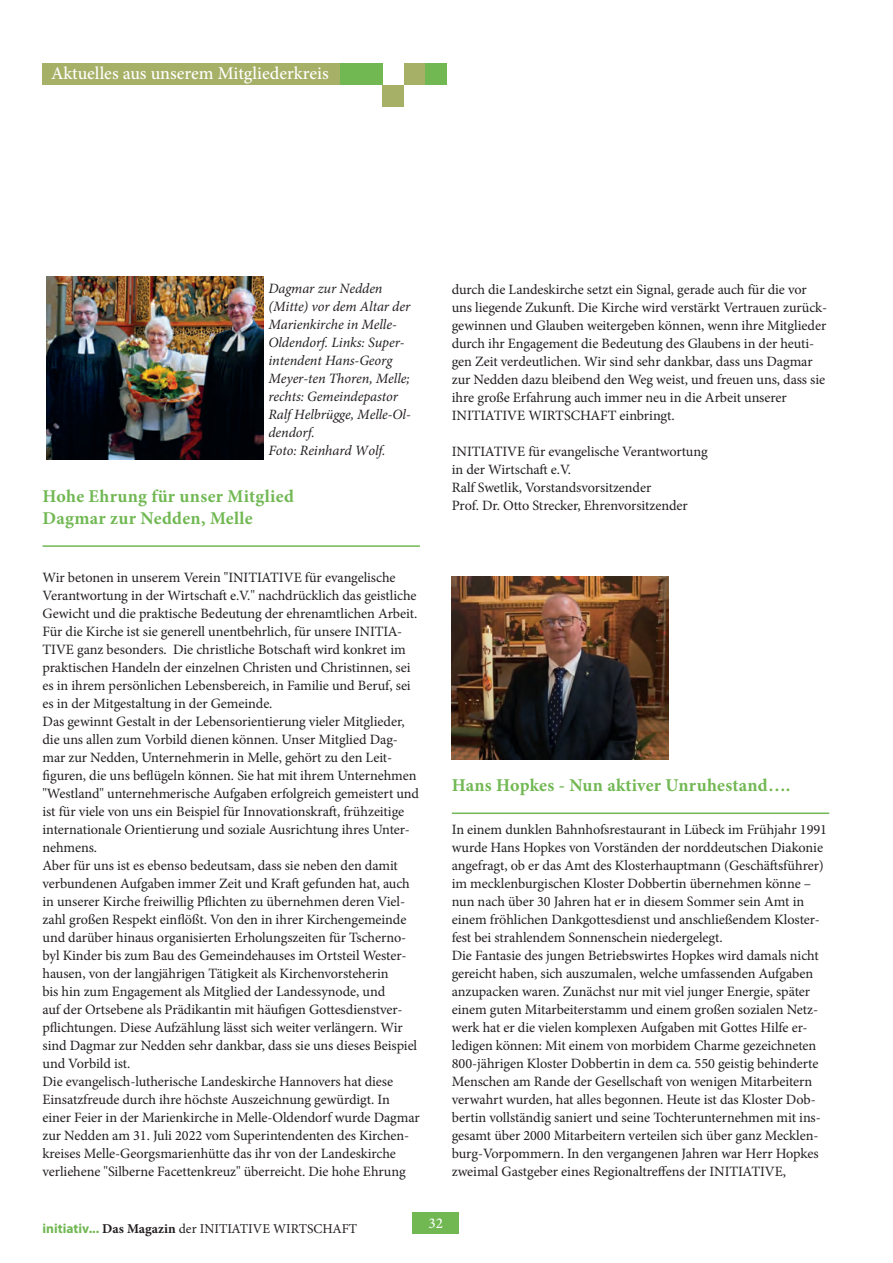
<style>
.page{position:relative;width:893px;height:1263px;background:#fff}
.page>*{position:absolute;margin:0;border:0;box-sizing:border-box;transform-origin:0 0}
.t1{font:700 18px/21.6px "Minion Pro";letter-spacing:.015em;color:#71b853}
.t2{font:500 18px "Minion Pro";color:#fff}
.t3{font:500 15px "Minion Pro";color:#fff}
.t4{font:14.25px/18px "Minion Pro";letter-spacing:-.005em;color:#231f20}
.t5{font:italic 14.25px/18px "Minion Pro";letter-spacing:-.005em;color:#231f20}
.t6{font:13.5px "Minion Pro";color:#231f20}
.s1{font-family:"Myriad Pro";font-weight:700;color:#71b853}
.s2{font-weight:700}
</style>
<div class="page">
<div style="left:412px;top:1212px;width:47px;height:21px;background:#71b853"></div>
<div style="left:340px;top:64px;width:43px;height:21px;background:#71b853"></div>
<div style="left:383px;top:85px;width:21px;height:21px;background:#a6b066"></div>
<div style="left:404px;top:64px;width:21px;height:21px;background:#a6b066"></div>
<div style="left:43px;top:64px;width:297px;height:21px;background:#a6b066"></div>
<div style="left:425px;top:64px;width:21px;height:21px;background:#71b853"></div>
<hr style="left:43px;top:545px;width:377px;height:2px;background:#71b853">
<img style="left:47px;top:276px;width:217px;height:183px">
<hr style="left:452px;top:812px;width:377px;height:2px;background:#71b853">
<img style="left:452px;top:577px;width:217px;height:182px">
<p class="t2" style="left:51px;top:62px;width:279px">Aktuelles aus unserem Mitgliederkreis</p>
<p class="t5" style="left:268px;top:280px;width:144px">Dagmar zur Nedden (Mitte) vor dem Altar der<br>Marienkirche in Melle-<br>Oldendorf. Links: Super&shy;intendent Hans-Georg<br>Meyer-ten Thoren, Melle; rechts: Gemeindepastor<br>Ralf Helbrügge, Melle-Ol&shy;dendorf.<br>Foto: Reinhard Wolf.</p>
<p class="t1" style="left:43px;top:486px;width:253px">Hohe Ehrung für unser Mitglied<br>Dagmar zur Nedden, Melle</p>
<p class="t4" style="left:452px;top:281px;width:377px">durch die Landeskirche setzt ein Signal, gerade auch für die vor uns liegende Zukunft. Die Kirche wird verstärkt Vertrauen zurück&shy;gewinnen und Glauben weitergeben können, wenn ihre Mitglieder durch ihr Engagement die Bedeutung des Glaubens in der heuti&shy;gen Zeit verdeutlichen. Wir sind sehr dankbar, dass uns Dagmar zur Nedden dazu bleibend den Weg weist, und freuen uns, dass sie ihre große Erfahrung auch immer neu in die Arbeit unserer INITIATIVE WIRTSCHAFT einbringt.</p>
<p class="t4" style="left:452px;top:443px;width:257px">INITIATIVE für evangelische Verantwortung in der Wirtschaft e.V.<br>Ralf Swetlik, Vorstandsvorsitzender<br>Prof. Dr. Otto Strecker, Ehrenvorsitzender</p>
<p class="t4" style="left:43px;top:569px;width:379px">Wir betonen in unserem Verein "INITIATIVE für evangelische Verantwortung in der Wirtschaft e.V." nachdrücklich das geistliche Gewicht und die praktische Bedeutung der ehrenamtlichen Arbeit.<br>Für die Kirche ist sie generell unentbehrlich, für unsere INITIA-TIVE ganz besonders. Die christliche Botschaft wird konkret im praktischen Handeln der einzelnen Christen und Christinnen, sei es in ihrem persönlichen Lebensbereich, in Familie und Beruf, sei es in der Mitgestaltung in der Gemeinde.<br>Das gewinnt Gestalt in der Lebensorientierung vieler Mitglieder, die uns allen zum Vorbild dienen können. Unser Mitglied Dag&shy;mar zur Nedden, Unternehmerin in Melle, gehört zu den Leit&shy;figuren, die uns beflügeln können. Sie hat mit ihrem Unternehmen "Westland" unternehmerische Aufgaben erfolgreich gemeistert und ist für viele von uns ein Beispiel für Innovationskraft, frühzeitige internationale Orientierung und soziale Ausrichtung ihres Unter&shy;nehmens.<br>Aber für uns ist es ebenso bedeutsam, dass sie neben den damit verbundenen Aufgaben immer Zeit und Kraft gefunden hat, auch in unserer Kirche freiwillig Pflichten zu übernehmen deren Viel&shy;zahl großen Respekt einflößt. Von den in ihrer Kirchengemeinde und darüber hinaus organisierten Erholungszeiten für Tscherno&shy;byl Kinder bis zum Bau des Gemeindehauses im Ortsteil Wester&shy;hausen, von der langjährigen Tätigkeit als Kirchenvorsteherin<br>bis hin zum Engagement als Mitglied der Landessynode, und<br>auf der Ortsebene als Prädikantin mit häufigen Gottesdienstver&shy;pflichtungen. Diese Aufzählung lässt sich weiter verlängern. Wir sind Dagmar zur Nedden sehr dankbar, dass sie uns dieses Beispiel und Vorbild ist.<br>Die evangelisch-lutherische Landeskirche Hannovers hat diese Einsatzfreude durch ihre höchste Auszeichnung gewürdigt. In einer Feier in der Marienkirche in Melle-Oldendorf wurde Dagmar zur Nedden am 31. Juli 2022 vom Superintendenten des Kirchen&shy;kreises Melle-Georgsmarienhütte das ihr von der Landeskirche verliehene "Silberne Facettenkreuz" überreicht. Die hohe Ehrung</p>
<p class="t1" style="left:452px;top:774px;width:340px">Hans Hopkes - Nun aktiver Unruhestand….</p>
<p class="t4" style="left:452px;top:821px;width:377px">In einem dunklen Bahnhofsrestaurant in Lübeck im Frühjahr 1991 wurde Hans Hopkes von Vorständen der norddeutschen Diakonie angefragt, ob er das Amt des Klosterhauptmann (Geschäftsführer) im mecklenburgischen Kloster Dobbertin übernehmen könne – nun nach über 30 Jahren hat er in diesem Sommer sein Amt in einem fröhlichen Dankgottesdienst und anschließendem Kloster&shy;fest bei strahlendem Sonnenschein niedergelegt.<br>Die Fantasie des jungen Betriebswirtes Hopkes wird damals nicht gereicht haben, sich auszumalen, welche umfassenden Aufgaben anzupacken waren. Zunächst nur mit viel junger Energie, später einem guten Mitarbeiterstamm und einem großen sozialen Netz&shy;werk hat er die vielen komplexen Aufgaben mit Gottes Hilfe er&shy;ledigen können: Mit einem von morbidem Charme gezeichneten 800-jährigen Kloster Dobbertin in dem ca. 550 geistig behinderte Menschen am Rande der Gesellschaft von wenigen Mitarbeitern verwahrt wurden, hat alles begonnen. Heute ist das Kloster Dob&shy;bertin vollständig saniert und seine Tochterunternehmen mit ins&shy;gesamt über 2000 Mitarbeitern verteilen sich über ganz Mecklen&shy;burg-Vorpommern. In den vergangenen Jahren war Herr Hopkes zweimal Gastgeber eines Regionaltreffens der INITIATIVE,</p>
<p class="t6" style="left:43px;top:1220px;width:316px"><span class="s1">initiativ...</span> <span class="s2">Das Magazin</span> der INITIATIVE WIRTSCHAFT</p>
<p class="t3" style="left:429px;top:1213px;width:16px">32</p>
</div>
